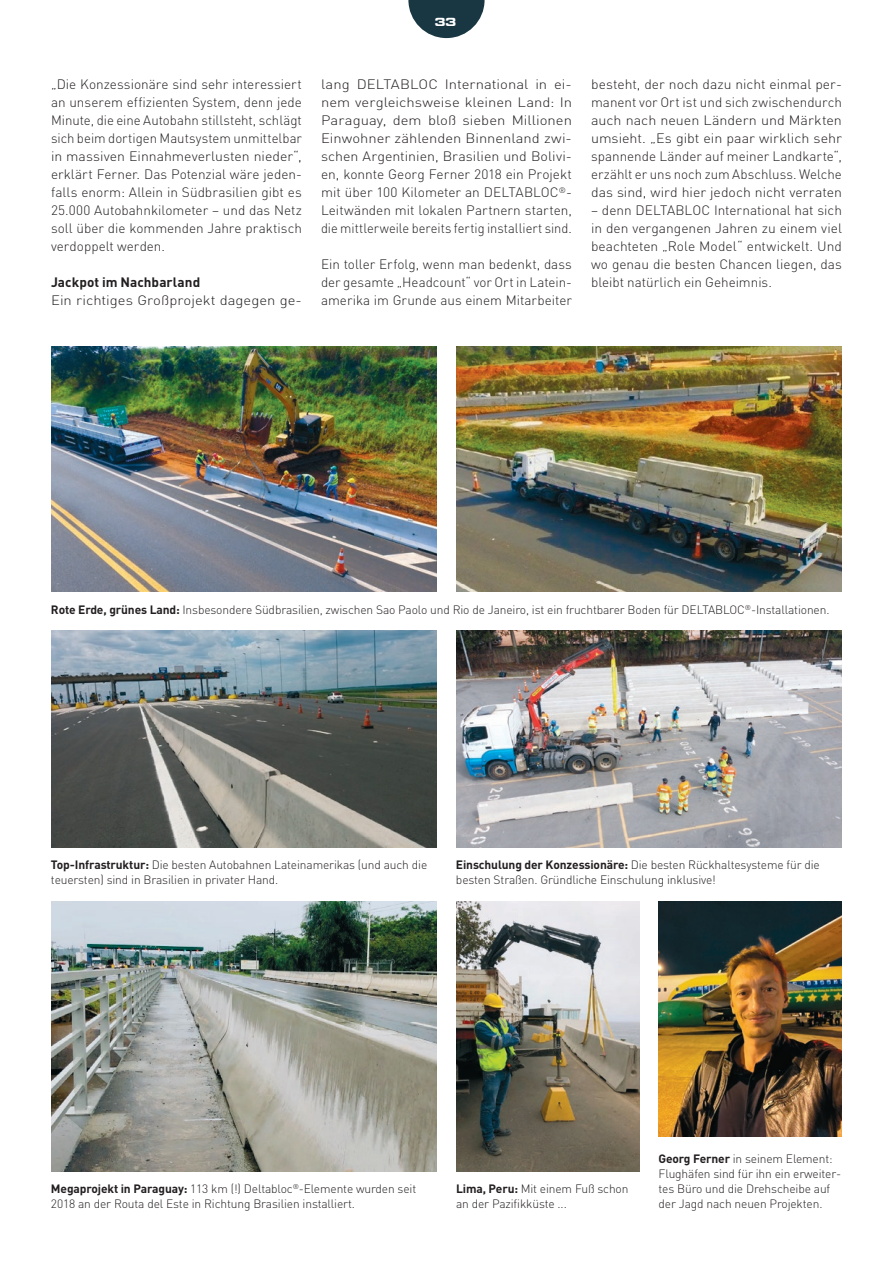
<style>
.page{position:relative;width:893px;height:1263px;background:#fff}
.page>*{position:absolute;margin:0;border:0;box-sizing:border-box;transform-origin:0 0}
.t1{font:300 13.5px/18px "DIN Pro";color:#231f20;text-align:justify}
.t2{font:300 13.5px/18px "DIN Pro";color:#231f20;text-align:justify;scale:1.1 1}
.t3{font:700 13.5px "DIN Pro";letter-spacing:.005em;color:#231f20}
.Bildunterschrift{font:300 12px/15px "DIN Pro";letter-spacing:-.01em;color:#231f20}
.t4{font:10.5px "Thekla Bold Extended";color:#fff}
.s1{font-weight:700}
</style>
<div class="page">
<svg style="left:408px;top:0;width:77px;height:38px"></svg>
<img style="left:51px;top:630px;width:386px;height:217px">
<img style="left:51px;top:347px;width:386px;height:245px">
<img style="left:456px;top:347px;width:386px;height:245px">
<img style="left:51px;top:901px;width:386px;height:270px">
<img style="left:456px;top:630px;width:386px;height:217px">
<img style="left:456px;top:901px;width:183px;height:271px">
<img style="left:659px;top:901px;width:183px;height:236px">
<p class="t4" style="left:434px;top:14px;width:23px">33</p>
<p class="t1" style="left:51px;top:75px;width:252px">„Die Konzessionäre sind sehr interessiert an unserem effizienten System, denn jede Minute, die eine Autobahn stillsteht, schlägt sich beim dortigen Mautsystem unmittelbar in massiven Einnahmeverlusten nieder“, erklärt Ferner. Das Potenzial wäre jeden&shy;falls enorm: Allein in Südbrasilien gibt es 25.000 Autobahnkilometer – und das Netz soll über die kommenden Jahre praktisch verdoppelt werden.</p>
<p class="t3" style="left:51px;top:273px;width:151px">Jackpot im Nachbarland</p>
<p class="t2" style="left:51px;top:291px;width:230px">Ein richtiges Großprojekt dagegen ge-</p>
<p class="t2" style="left:321px;top:75px;width:230px">lang DELTABLOC International in ei&shy;nem vergleichsweise kleinen Land: In Paraguay, dem bloß sieben Millionen Einwohner zählenden Binnenland zwi&shy;schen Argentinien, Brasilien und Bolivi&shy;en, konnte Georg Ferner 2018 ein Projekt mit über 100 Kilometer an DELTABLOC<sup>®</sup>- Leitwänden mit lokalen Partnern starten, die mittlerweile bereits fertig installiert sind.</p>
<p class="t1" style="left:321px;top:255px;width:252px">Ein toller Erfolg, wenn man bedenkt, dass der gesamte „Headcount“ vor Ort in Latein&shy;amerika im Grunde aus einem Mitarbeiter</p>
<p class="t1" style="left:591px;top:75px;width:252px">besteht, der noch dazu nicht einmal per&shy;manent vor Ort ist und sich zwischendurch auch nach neuen Ländern und Märkten umsieht. „Es gibt ein paar wirklich sehr spannende Länder auf meiner Landkarte“, erzählt er uns noch zum Abschluss. Welche das sind, wird hier jedoch nicht verraten</p>
<p class="t1" style="left:591px;top:201px;width:252px">– denn DELTABLOC International hat sich in den vergangenen Jahren zu einem viel beachteten „Role Model“ entwickelt. Und wo genau die besten Chancen liegen, das bleibt natürlich ein Geheimnis.</p>
<p class="Bildunterschrift" style="left:51px;top:601px;width:780px"><span class="s1">Rote Erde, grünes Land:</span> Insbesondere Südbrasilien, zwischen Sao Paolo und Rio de Janeiro, ist ein fruchtbarer Boden für DELTABLOC<sup>®</sup>-Installationen.</p>
<p class="Bildunterschrift" style="left:51px;top:857px;width:378px"><span class="s1">Top-Infrastruktur:</span> Die besten Autobahnen Lateinamerikas (und auch die</p>
<p class="Bildunterschrift" style="left:51px;top:872px;width:229px">teuersten) sind in Brasilien in privater Hand.</p>
<p class="Bildunterschrift" style="left:456px;top:857px;width:365px"><span class="s1">Einschulung der Konzessionäre:</span> Die besten Rückhaltesysteme für die besten Straßen. Gründliche Einschulung inklusive!</p>
<p class="Bildunterschrift" style="left:51px;top:1180px;width:367px"><span class="s1">Megaprojekt in Paraguay:</span> 113 km (!) Deltabloc<sup>®</sup>-Elemente wurden seit<br>2018 an der Routa del Este in Richtung Brasilien installiert.</p>
<p class="Bildunterschrift" style="left:456px;top:1180px;width:174px"><span class="s1">Lima, Peru:</span> Mit einem Fuß schon an der Pazifikküste ...</p>
<p class="Bildunterschrift" style="left:659px;top:1150px;width:184px"><span class="s1">Georg Ferner</span> in seinem Element:<br>Flughäfen sind für ihn ein erweiter&shy;tes Büro und die Drehscheibe auf der Jagd nach neuen Projekten.</p>
</div>
